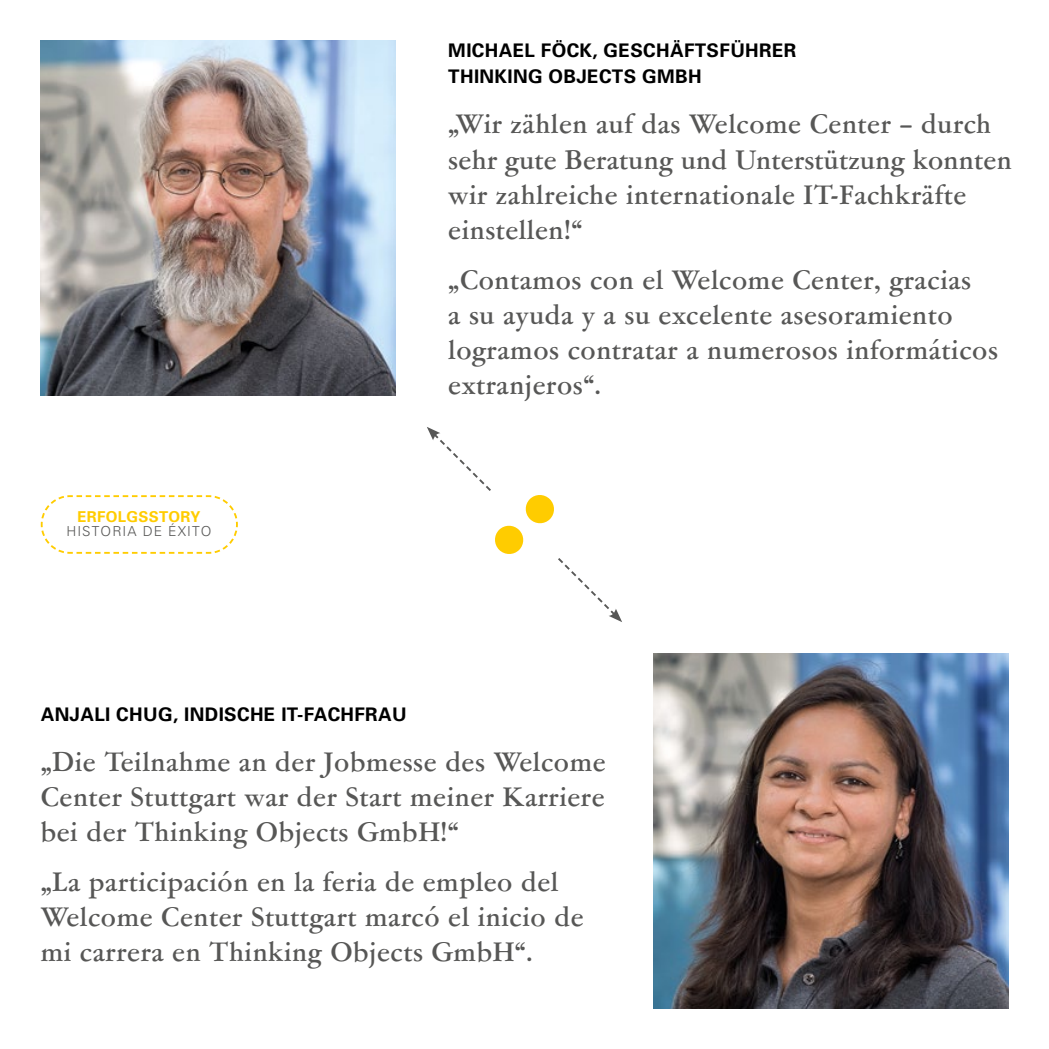
<style>
.page{position:relative;width:1049px;height:1049px;background:#fff}
.page>*{position:absolute;margin:0;border:0;box-sizing:border-box;transform-origin:0 0}
.t1{font:500 30px/35px "Garamont Amst SB";letter-spacing:.02em;color:#575756}
.t2{font:700 18.75px/26.2px "Univers";letter-spacing:.02em;color:#000}
.t3{font:700 15px "Univers";letter-spacing:.02em;color:#fc0}
.t4{font:300 13.75px "Univers";letter-spacing:.08em;color:#575756}
</style>
<div class="page">
<img style="left:41px;top:41px;width:354px;height:354px">
<img style="left:654px;top:654px;width:354px;height:354px">
<svg style="left:427px;top:427px;width:195px;height:195px"></svg>
<svg style="left:40px;top:495px;width:198px;height:59px"></svg>
<h2 class="t3" style="left:77px;top:507px;width:125px">ERFOLGSSTORY</h2>
<h2 class="t4" style="left:66px;top:523px;width:147px">HISTORIA DE ÉXITO</h2>
<p class="t2" style="left:448px;top:37px;width:350px">MICHAEL FÖCK, GESCHÄFTSFÜHRER<br>THINKING OBJECTS GMBH</p>
<p class="t1" style="left:448px;top:108px;width:565px">„Wir zählen auf das Welcome Center – durch sehr gute Beratung und Unterstützung konnten wir zahlreiche internationale IT-Fachkräfte einstellen!“</p>
<p class="t1" style="left:448px;top:263px;width:551px">„Contamos con el Welcome Center, gracias<br>a su ayuda y a su excelente asesoramiento logramos contratar a numerosos informáticos extranjeros“.</p>
<p class="t2" style="left:41px;top:701px;width:367px">ANJALI CHUG, INDISCHE IT-FACHFRAU</p>
<p class="t1" style="left:41px;top:746px;width:566px;text-align:justify">„Die Teilnahme an der Jobmesse des Welcome Center Stuttgart war der Start meiner Karriere bei der Thinking Objects GmbH!“</p>
<p class="t1" style="left:41px;top:866px;width:544px">„La participación en la feria de empleo del<br>Welcome Center Stuttgart marcó el inicio de mi carrera en Thinking Objects GmbH“.</p>
</div>
